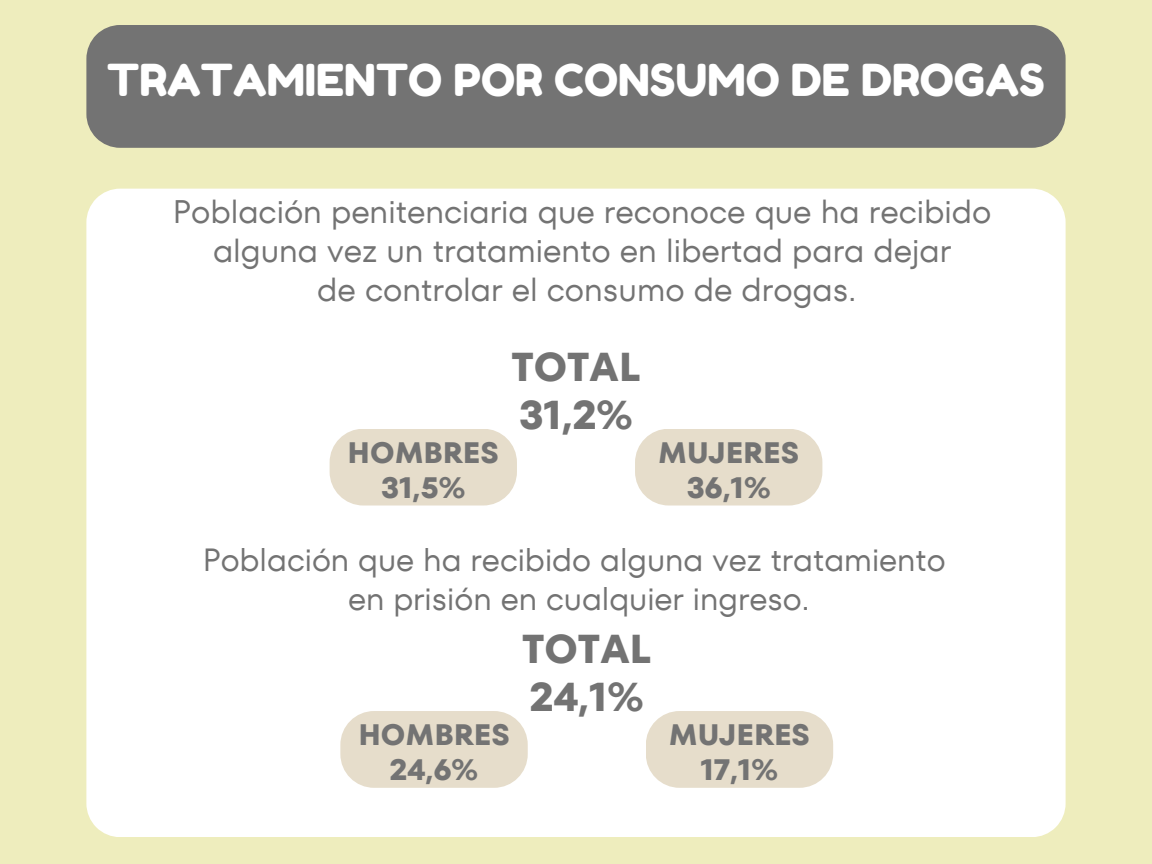
<style>
.page{position:relative;width:1152px;height:864px;background:#eeedbd}
.page>*{position:absolute;margin:0;border:0;box-sizing:border-box;transform-origin:0 0}
.t1{font:43.95px "Fredoka One";color:#fff}
.t2{font:700 40.2px/48px "TT Fors";color:#737373}
.t3{font:32.55px "TT Fors";color:#737373}
.t4{font:31.95px "TT Fors";color:#737373}
.t5{font:700 29.55px/34.3px "TT Fors";color:#737373;text-align:center}
</style>
<div class="page">
<div style="left:86px;top:189px;width:980px;height:648px;background:#fff"></div>
<div style="left:86px;top:25px;width:980px;height:123px;background:#737373"></div>
<div style="left:330px;top:429px;width:187px;height:77px;background:#e6ddcb;border-radius:34px"></div>
<div style="left:635px;top:429px;width:187px;height:77px;background:#e6ddcb;border-radius:34px"></div>
<div style="left:340px;top:711px;width:188px;height:77px;background:#e6ddcb;border-radius:34px"></div>
<div style="left:646px;top:711px;width:187px;height:77px;background:#e6ddcb;border-radius:34px"></div>
<h2 class="t1" style="left:107px;top:53px;width:939px">TRATAMIENTO POR CONSUMO DE DROGAS</h2>
<p class="t3" style="left:173px;top:189px;width:820px">Población penitenciaria que reconoce que ha recibido</p>
<p class="t3" style="left:213px;top:228px;width:740px">alguna vez un tratamiento en libertad para dejar</p>
<p class="t3" style="left:317px;top:267px;width:541px">de controlar el consumo de drogas.</p>
<h1 class="t2" style="left:511px;top:343px;width:131px">TOTAL<br>31,2%</h1>
<h3 class="t5" style="left:348px;top:436px;width:153px">HOMBRES<br>31,5%</h3>
<h3 class="t5" style="left:658px;top:436px;width:142px">MUJERES<br>36,1%</h3>
<p class="t4" style="left:203px;top:538px;width:745px">Población que ha recibido alguna vez tratamiento</p>
<p class="t4" style="left:348px;top:576px;width:463px">en prisión en cualquier ingreso.</p>
<h1 class="t2" style="left:522px;top:625px;width:131px">TOTAL<br>24,1%</h1>
<h3 class="t5" style="left:358px;top:718px;width:153px">HOMBRES<br>24,6%</h3>
<h3 class="t5" style="left:669px;top:718px;width:142px">MUJERES<br>17,1%</h3>
</div>
